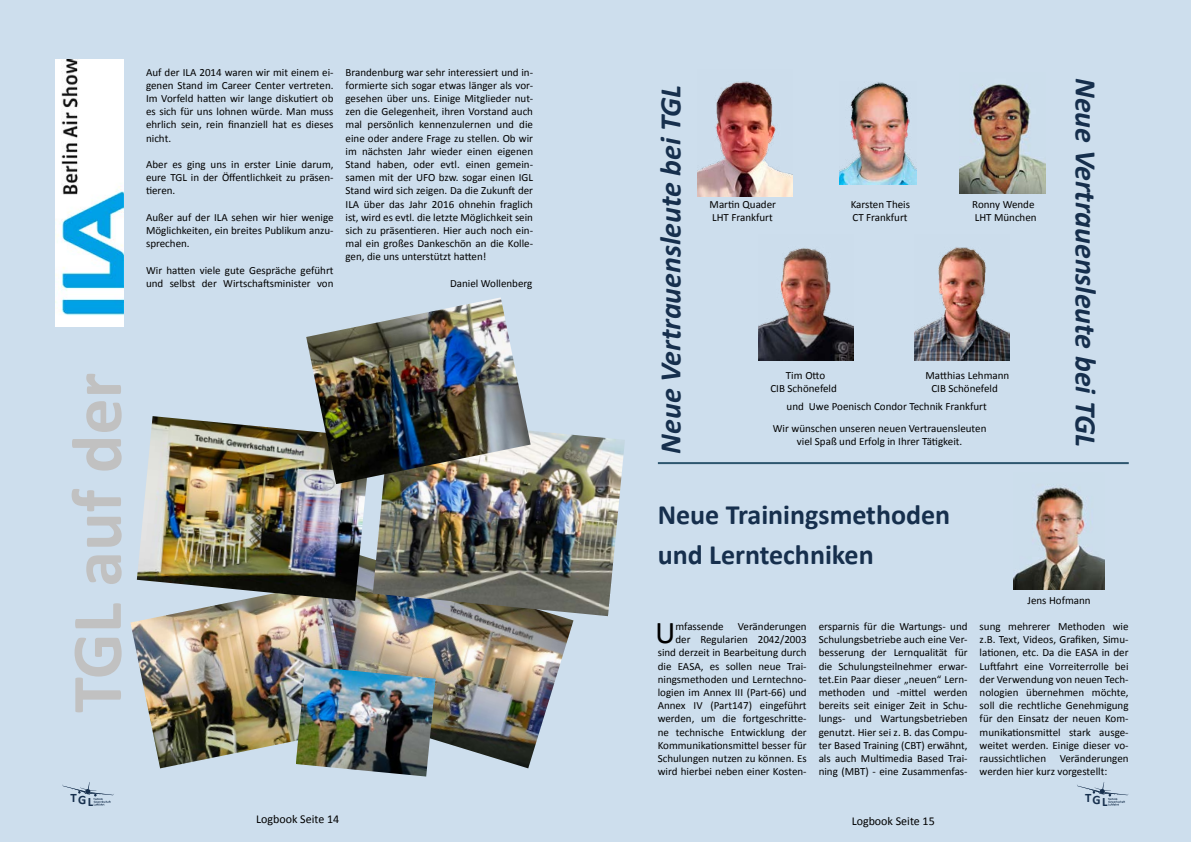
<style>
.page{position:relative;width:1191px;height:842px;background:#cddeed}
.page>*{position:absolute;margin:0;border:0;box-sizing:border-box;transform-origin:0 0}
.t1{font:700 72px "Calibri";color:#c1c1c1}
.t2{font:31.8px "Calibri";color:#000}
.t3{font:italic 700 30px "Calibri";color:#162f4d}
.t4{font:700 28px/39.6px "Calibri";color:#162f4d}
.t5{font:700 12.8px "Calibri";color:#162f4d}
.t6{font:12px "Calibri";color:#000}
.t7{font:11px/13.2px "Calibri";color:#000;text-align:justify}
.t8{font:700 3px "Calibri";color:#162f4d}
</style>
<div class="page">
<svg style="left:62px;top:782px;width:52px;height:23px"></svg>
<svg style="left:1076px;top:782px;width:52px;height:23px"></svg>
<img style="left:355px;top:550px;width:218px;height:218px">
<img style="left:130px;top:583px;width:225px;height:185px">
<img style="left:137px;top:416px;width:234px;height:185px">
<img style="left:373px;top:417px;width:252px;height:199px">
<img style="left:296px;top:666px;width:139px;height:110px">
<img style="left:56px;top:60px;width:68px;height:267px">
<hr style="left:658px;top:462px;width:470px;height:2px;background:#2d566f">
<img style="left:697px;top:69px;width:95px;height:127px">
<img style="left:758px;top:234px;width:95px;height:127px">
<img style="left:914px;top:234px;width:95px;height:127px">
<img style="left:839px;top:81px;width:77px;height:104px">
<img style="left:1014px;top:473px;width:90px;height:117px">
<img style="left:306px;top:297px;width:224px;height:187px">
<img style="left:959px;top:73px;width:86px;height:120px">
<p class="t7" style="left:146px;top:65px;width:189px">Auf der ILA 2014 waren wir mit einem ei&shy;genen Stand im Career Center vertreten.<br>Im Vorfeld hatten wir lange diskutiert ob es sich für uns lohnen würde. Man muss ehrlich sein, rein finanziell hat es dieses nicht.</p>
<p class="t7" style="left:146px;top:158px;width:189px">Aber es ging uns in erster Linie darum, eure TGL in der Öffentlichkeit zu präsen&shy;tieren.</p>
<p class="t7" style="left:146px;top:211px;width:189px">Außer auf der ILA sehen wir hier wenige Möglichkeiten, ein breites Publikum anzu&shy;sprechen.</p>
<p class="t7" style="left:146px;top:263px;width:189px">Wir hatten viele gute Gespräche geführt und selbst der Wirtschaftsminister von</p>
<p class="t7" style="left:345px;top:65px;width:189px">Brandenburg war sehr interessiert und in&shy;formierte sich sogar etwas länger als vor&shy;gesehen über uns. Einige Mitglieder nut&shy;zen die Gelegenheit, ihren Vorstand auch mal persönlich kennenzulernen und die eine oder andere Frage zu stellen. Ob wir im nächsten Jahr wieder einen eigenen Stand haben, oder evtl. einen gemein&shy;samen mit der UFO bzw. sogar einen IGL Stand wird sich zeigen. Da die Zukunft der ILA über das Jahr 2016 ohnehin fraglich ist, wird es evtl. die letzte Möglichkeit sein sich zu präsentieren. Hier auch noch ein&shy;mal ein großes Dankeschön an die Kolle&shy;gen, die uns unterstützt hatten!</p>
<p class="t7" style="left:450px;top:277px;width:84px">Daniel Wollenberg</p>
<h1 class="t1" style="left:51px;top:713px;width:341px;rotate:-90deg">TGL auf der</h1>
<h3 class="t3" style="left:651px;top:454px;width:370px;rotate:-90deg">Neue Vertrauensleute bei TGL</h3>
<h3 class="t3" style="left:1105px;top:78px;width:370px;rotate:90deg">Neue Vertrauensleute bei TGL</h3>
<p class="t7" style="left:709px;top:197px;width:68px">Martin Quader</p>
<p class="t7" style="left:850px;top:197px;width:61px">Karsten Theis</p>
<p class="t7" style="left:972px;top:197px;width:64px">Ronny Wende</p>
<p class="t7" style="left:712px;top:211px;width:62px">LHT Frankfurt</p>
<p class="t7" style="left:852px;top:211px;width:57px">CT Frankfurt</p>
<p class="t7" style="left:974px;top:211px;width:63px">LHT München</p>
<p class="t7" style="left:786px;top:369px;width:41px">Tim Otto</p>
<p class="t7" style="left:925px;top:369px;width:85px">Matthias Lehmann</p>
<p class="t7" style="left:770px;top:382px;width:68px">CIB Schönefeld</p>
<p class="t7" style="left:931px;top:382px;width:68px">CIB Schönefeld</p>
<p class="t7" style="left:773px;top:422px;width:215px;text-align:center">Wir wünschen unseren neuen Vertrauensleuten viel Spaß und Erfolg in Ihrer Tätigkeit.</p>
<p class="t7" style="left:786px;top:400px;width:202px">und Uwe Poenisch Condor Technik Frankfurt</p>
<h3 class="t4" style="left:657px;top:495px;width:294px">Neue Trainingsmethoden und Lerntechniken</h3>
<p class="t7" style="left:1027px;top:593px;width:65px">Jens Hofmann</p>
<p class="t7" style="left:657px;top:620px;width:150px;text-align:right">Veränderungen<br>der Regularien 2042/2003 sind derzeit in Bearbeitung durch die EASA, es sollen neue Trai&shy;ningsmethoden und Lerntechno&shy;logien im Annex III (Part-66) und<br>Annex IV (Part147) eingeführt werden, um die fortgeschritte&shy;ne technische Entwicklung der<br>Kommunikationsmittel besser für<br>Schulungen nutzen zu können. Es wird hierbei neben einer Kosten-</p>
<p class="t7" style="left:818px;top:620px;width:150px">ersparnis für die Wartungs- und Schulungsbetriebe auch eine Ver&shy;besserung der Lernqualität für die Schulungsteilnehmer erwar&shy;tet.Ein Paar dieser „neuen“ Lern&shy;methoden und -mittel werden bereits seit einiger Zeit in Schu&shy;lungs- und Wartungsbetrieben genutzt. Hier sei z. B. das Compu&shy;ter Based Training (CBT) erwähnt, als auch Multimedia Based Trai&shy;ning (MBT) - eine Zusammenfas-</p>
<p class="t7" style="left:979px;top:620px;width:150px">sung mehrerer Methoden wie z.B. Text, Videos, Grafiken, Simu&shy;lationen, etc. Da die EASA in der Luftfahrt eine Vorreiterrolle bei der Verwendung von neuen Tech&shy;nologien übernehmen möchte, soll die rechtliche Genehmigung für den Einsatz der neuen Kom&shy;munikationsmittel stark ausge&shy;weitet werden. Einige dieser vo&shy;raussichtlichen Veränderungen werden hier kurz vorgestellt:</p>
<h2 class="t2" style="left:655px;top:613px;width:22px">U</h2>
<p class="t7" style="left:675px;top:620px;width:50px">mfassende</p>
<p class="t5" style="left:71px;top:790px;width:8px">T</p>
<p class="t8" style="left:94px;top:797px;width:11px">Technik</p>
<p class="t5" style="left:1092px;top:792px;width:17px">GL</p>
<p class="t5" style="left:1085px;top:790px;width:8px">T</p>
<p class="t8" style="left:1108px;top:797px;width:11px">Technik</p>
<p class="t5" style="left:78px;top:792px;width:17px">GL</p>
<p class="t6" style="left:256px;top:812px;width:85px">Logbook Seite 14</p>
<p class="t6" style="left:851px;top:813px;width:85px">Logbook Seite 15</p>
</div>
